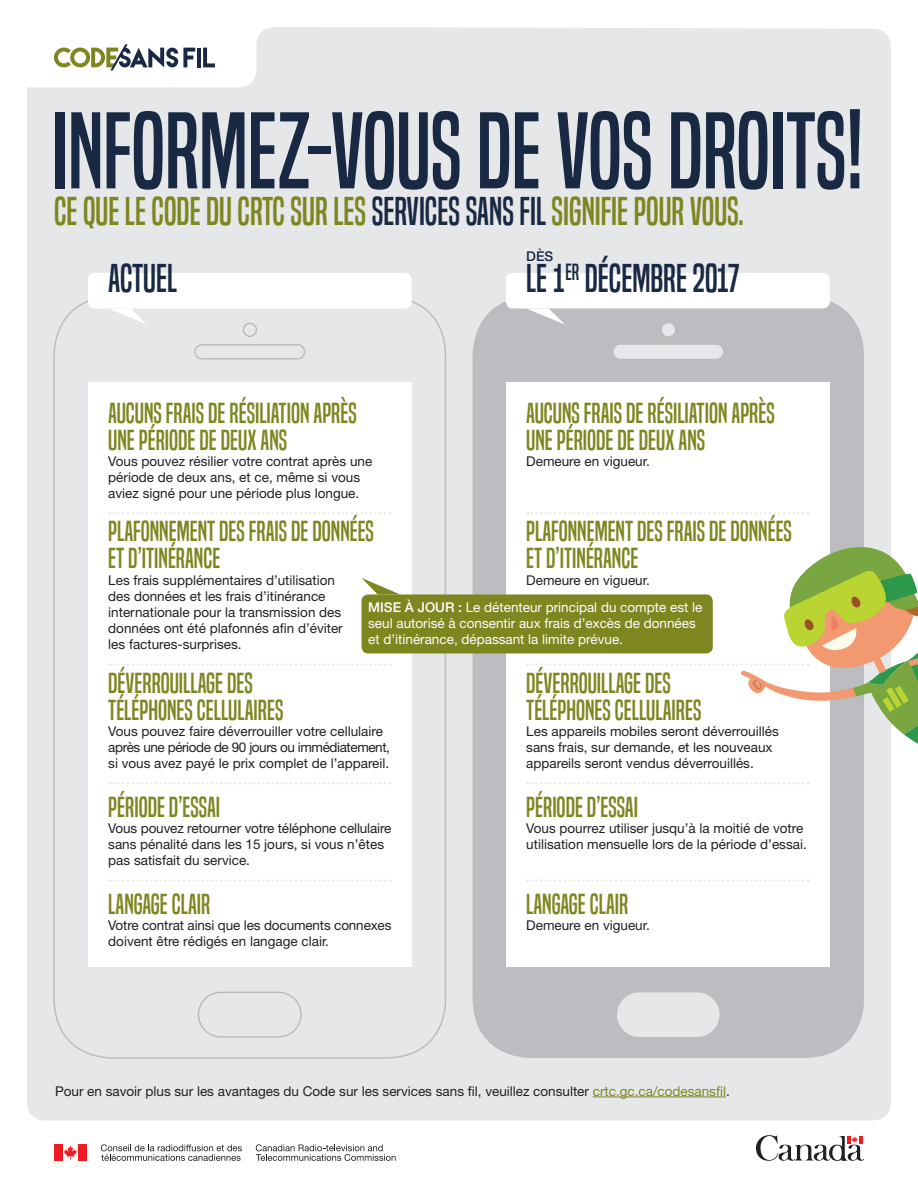
<style>
.page{position:relative;width:918px;height:1188px;background:#fff}
.page>*{position:absolute;margin:0;border:0;box-sizing:border-box;transform-origin:0 0}
.t1{font:100.5px "Built Titling Rg";color:#192944}
.t2{font:37.5px "Built Titling Rg";color:#7e8620}
.t3{font:37.5px "Built Titling Rg";color:#192944}
.t4{font:27px/27px "Built Titling Rg";color:#7e8620}
.t5{font:13.5px/16.2px "Helvetica Neue";color:#231f20}
.t6{font:13.5px/16.2px "Helvetica Neue";color:#fff}
.t7{font:500 13.5px "Helvetica Neue";color:#192944}
.s1{color:#192944}
.s2{font-weight:500}
.s3{color:#7e8620}
</style>
<div class="page">
<div style="left:27px;top:27px;width:864px;height:1093px;background:#e6e7e9"></div>
<svg style="left:472px;top:297px;width:393px;height:761px;background:#bfc0c3"></svg>
<div style="left:51px;top:295px;width:398px;height:764px;background:#e6e7e9"></div>
<svg style="left:756px;top:1135px;width:108px;height:26px"></svg>
<svg style="left:64px;top:1146px;width:13px;height:14px"></svg>
<div style="left:54px;top:1145px;width:8px;height:16px;background:#ee1d23"></div>
<div style="left:79px;top:1145px;width:8px;height:16px;background:#ee1d23"></div>
<svg style="left:101px;top:1144px;width:141px;height:17px"></svg>
<svg style="left:256px;top:1144px;width:140px;height:17px"></svg>
<hr style="left:197px;top:48px;width:4px;height:19px;background:#192944">
<svg style="left:203px;top:48px;width:12px;height:19px"></svg>
<svg style="left:54px;top:44px;width:141px;height:26px"></svg>
<div style="left:88px;top:382px;width:324px;height:585px;background:#fff"></div>
<svg style="left:109px;top:512px;width:282px;height:2px"></svg>
<svg style="left:109px;top:663px;width:282px;height:3px"></svg>
<svg style="left:109px;top:782px;width:282px;height:2px"></svg>
<svg style="left:109px;top:879px;width:282px;height:3px"></svg>
<div style="left:506px;top:382px;width:324px;height:585px;background:#fff"></div>
<svg style="left:527px;top:512px;width:282px;height:2px"></svg>
<svg style="left:527px;top:782px;width:282px;height:2px"></svg>
<svg style="left:527px;top:879px;width:282px;height:3px"></svg>
<div style="left:88px;top:273px;width:324px;height:36px;background:#fff;border-radius:7px"></div>
<div style="left:506px;top:273px;width:324px;height:36px;background:#fff;border-radius:7px"></div>
<hr style="left:593px;top:1097px;width:133px;height:1px;background:#7e8620">
<svg style="left:108px;top:309px;width:39px;height:15px"></svg>
<div style="left:361px;top:594px;width:352px;height:59px;background:#7e8620;border-radius:7px"></div>
<svg style="left:361px;top:578px;width:38px;height:16px"></svg>
<svg style="left:526px;top:309px;width:39px;height:15px"></svg>
<svg style="left:527px;top:544px;width:391px;height:209px"></svg>
<p class="t1" style="left:52px;top:92px;width:813px">INFORMEZ-VOUS DE VOS DROITS!</p>
<p class="t2" style="left:54px;top:189px;width:691px">CE QUE LE CODE DU CRTC SUR LES <span class="s1">SERVICES SANS FIL</span> SIGNIFIE POUR VOUS.</p>
<p class="t3" style="left:108px;top:256px;width:70px">ACTUEL</p>
<p class="t3" style="left:526px;top:256px;width:215px">LE 1<sup>ER</sup> DÉCEMBRE 2017</p>
<p class="t7" style="left:526px;top:248px;width:28px">DÈS</p>
<p class="t4" style="left:108px;top:399px;width:250px">AUCUNS FRAIS DE RÉSILIATION APRÈS<br>UNE PÉRIODE DE DEUX ANS</p>
<p class="t5" style="left:108px;top:453px;width:266px">Vous pouvez résilier votre contrat après une période de deux ans, et ce, même si vous aviez signé pour une période plus longue.</p>
<p class="t4" style="left:108px;top:518px;width:267px">PLAFONNEMENT DES FRAIS DE DONNÉES<br>ET D’ITINÉRANCE</p>
<p class="t5" style="left:108px;top:572px;width:236px">Les frais supplémentaires d’utilisation des données et les frais d’itinérance internationale pour la transmission des données ont été plafonnés afin d’éviter les factures-surprises.</p>
<p class="t4" style="left:108px;top:669px;width:177px">DÉVERROUILLAGE DES<br>TÉLÉPHONES CELLULAIRES</p>
<p class="t5" style="left:108px;top:723px;width:283px">Vous pouvez faire déverrouiller votre cellulaire après une période de 90 jours ou immédiatement, si vous avez payé le prix complet de l’appareil.</p>
<p class="t4" style="left:108px;top:794px;width:113px">PÉRIODE D’ESSAI</p>
<p class="t5" style="left:108px;top:820px;width:285px">Vous pouvez retourner votre téléphone cellulaire sans pénalité dans les 15 jours, si vous n’êtes pas satisfait du service.</p>
<p class="t4" style="left:108px;top:891px;width:104px">LANGAGE CLAIR</p>
<p class="t5" style="left:108px;top:917px;width:285px">Votre contrat ainsi que les documents connexes doivent être rédigés en langage clair.</p>
<p class="t4" style="left:526px;top:399px;width:250px">AUCUNS FRAIS DE RÉSILIATION APRÈS<br>UNE PÉRIODE DE DEUX ANS</p>
<p class="t5" style="left:526px;top:453px;width:125px">Demeure en vigueur.</p>
<p class="t4" style="left:526px;top:518px;width:267px">PLAFONNEMENT DES FRAIS DE DONNÉES<br>ET D’ITINÉRANCE</p>
<p class="t5" style="left:526px;top:572px;width:125px">Demeure en vigueur.</p>
<p class="t6" style="left:368px;top:599px;width:336px"><span class="s2">MISE À JOUR :</span> Le détenteur principal du compte est le seul autorisé à consentir aux frais d’excès de données et d’itinérance, dépassant la limite prévue.</p>
<p class="t4" style="left:526px;top:669px;width:177px">DÉVERROUILLAGE DES<br>TÉLÉPHONES CELLULAIRES</p>
<p class="t5" style="left:526px;top:723px;width:254px">Les appareils mobiles seront déverrouillés sans frais, sur demande, et les nouveaux appareils seront vendus déverrouillés.</p>
<p class="t4" style="left:526px;top:794px;width:113px">PÉRIODE D’ESSAI</p>
<p class="t5" style="left:526px;top:820px;width:282px">Vous pourrez utiliser jusqu’à la moitié de votre utilisation mensuelle lors de la période d’essai.</p>
<p class="t4" style="left:526px;top:891px;width:104px">LANGAGE CLAIR</p>
<p class="t5" style="left:526px;top:917px;width:125px">Demeure en vigueur.</p>
<p class="t5" style="left:55px;top:1082px;width:676px">Pour en savoir plus sur les avantages du Code sur les services sans fil, veuillez consulter <span class="s3">crtc.gc.ca/codesansfil</span>.</p>
</div>
